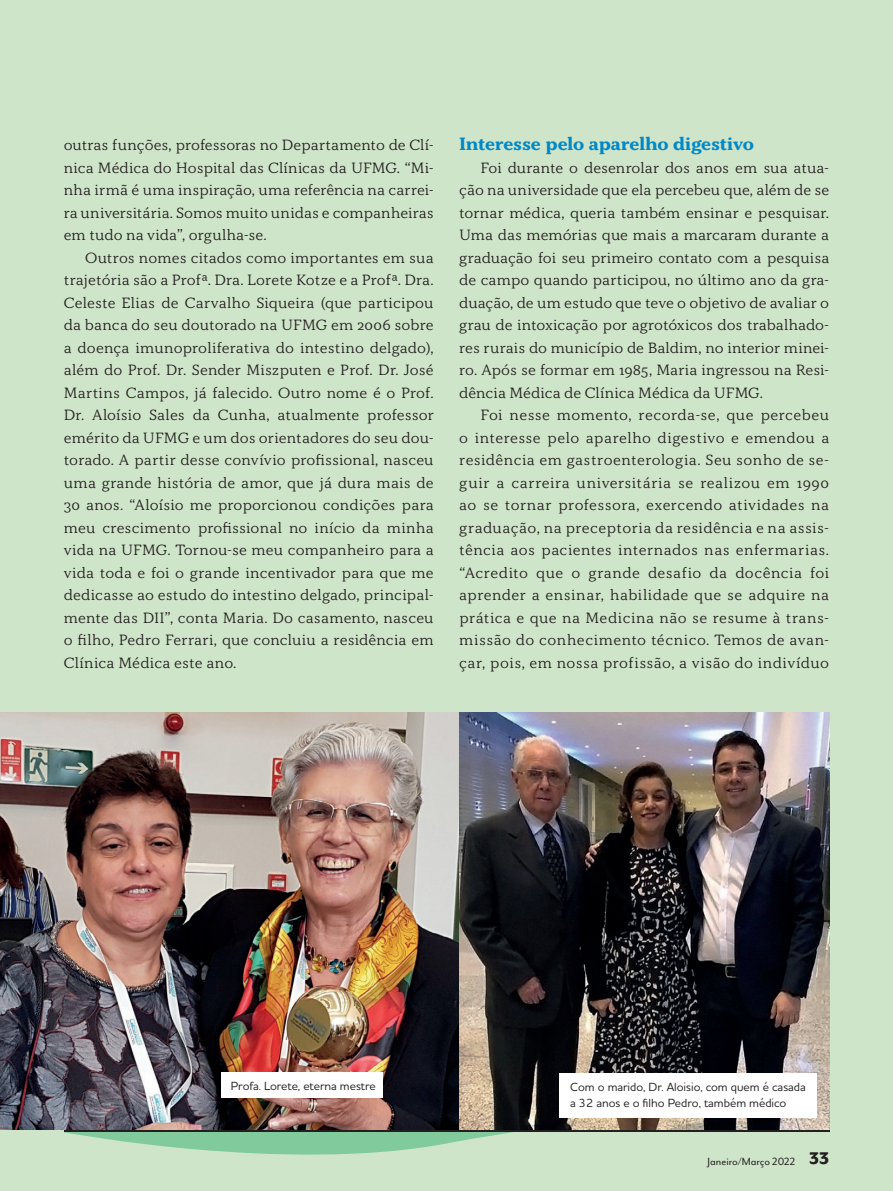
<style>
.page{position:relative;width:893px;height:1191px;background:#cfe5c9}
.page>*{position:absolute;margin:0;border:0;box-sizing:border-box;transform-origin:0 0}
.t1{font:700 18px "Kopius";letter-spacing:-.005em;color:#0088c7}
.t2{font:15px/22.5px "Kopius";letter-spacing:.01em;color:#231f20;text-align:justify}
.t3{font:500 12px/16.5px "Houschka Pro";color:#231f20}
.t4{font:12px "Mr Eaves Mod OT";color:#231f20}
.s1{font-weight:800;font-size:19.5px}
</style>
<div class="page">
<svg style="left:64px;top:1132px;width:449px;height:23px;fill:#80ca9c"></svg>
<hr style="left:64px;top:1129px;width:765px;height:3px;background:#231f20">
<img style="left:0;top:713px;width:459px;height:416px">
<img style="left:459px;top:713px;width:370px;height:416px">
<div style="left:221px;top:1071px;width:162px;height:26px;background:#fff"></div>
<div style="left:560px;top:1072px;width:257px;height:45px;background:#fff"></div>
<p class="t2" style="left:64px;top:134px;width:371px">outras funções, professoras no Departamento de Clí&shy;nica Médica do Hospital das Clínicas da UFMG. “Mi&shy;nha irmã é uma inspiração, uma referência na carrei&shy;ra universitária. Somos muito unidas e companheiras em tudo na vida”, orgulha-se.</p>
<p class="t2" style="left:64px;top:246px;width:371px;text-indent:21px">Outros nomes citados como importantes em sua trajetória são a Profª. Dra. Lorete Kotze e a Profª. Dra.<br>Celeste Elias de Carvalho Siqueira (que participou da banca do seu doutorado na UFMG em 2006 sobre a doença imunoproliferativa do intestino delgado), além do Prof. Dr. Sender Miszputen e Prof. Dr. José Martins Campos, já falecido. Outro nome é o Prof.<br>Dr. Aloísio Sales da Cunha, atualmente professor emérito da UFMG e um dos orientadores do seu dou&shy;torado. A partir desse convívio profissional, nasceu uma grande história de amor, que já dura mais de 30 anos. “Aloísio me proporcionou condições para meu crescimento profissional no início da minha vida na UFMG. Tornou-se meu companheiro para a vida toda e foi o grande incentivador para que me dedicasse ao estudo do intestino delgado, principal&shy;mente das DII”, conta Maria. Do casamento, nasceu o filho, Pedro Ferrari, que concluiu a residência em Clínica Médica este ano.</p>
<p class="t1" style="left:459px;top:133px;width:296px">Interesse pelo aparelho digestivo</p>
<p class="t2" style="left:459px;top:156px;width:371px;text-indent:21px">Foi durante o desenrolar dos anos em sua atua&shy;ção na universidade que ela percebeu que, além de se tornar médica, queria também ensinar e pesquisar.<br>Uma das memórias que mais a marcaram durante a graduação foi seu primeiro contato com a pesquisa de campo quando participou, no último ano da gra&shy;duação, de um estudo que teve o objetivo de avaliar o grau de intoxicação por agrotóxicos dos trabalhado&shy;res rurais do município de Baldim, no interior minei&shy;ro. Após se formar em 1985, Maria ingressou na Resi&shy;dência Médica de Clínica Médica da UFMG.</p>
<p class="t2" style="left:459px;top:404px;width:371px;text-indent:21px">Foi nesse momento, recorda-se, que percebeu o interesse pelo aparelho digestivo e emendou a residência em gastroenterologia. Seu sonho de se&shy;guir a carreira universitária se realizou em 1990 ao se tornar professora, exercendo atividades na graduação, na preceptoria da residência e na assis&shy;tência aos pacientes internados nas enfermarias. “Acredito que o grande desafio da docência foi aprender a ensinar, habilidade que se adquire na prática e que na Medicina não se resume à trans&shy;missão do conhecimento técnico. Temos de avan&shy;çar, pois, em nossa profissão, a visão do indivíduo</p>
<p class="t3" style="left:231px;top:1077px;width:146px">Profa. Lorete, eterna mestre</p>
<p class="t3" style="left:570px;top:1078px;width:237px">Com o marido, Dr. Aloisio, com quem é casada a 32 anos e o filho Pedro, também médico</p>
<p class="t4" style="left:708px;top:1154px;width:123px">Janeiro/Março 2022 <span class="s1">33</span></p>
</div>
